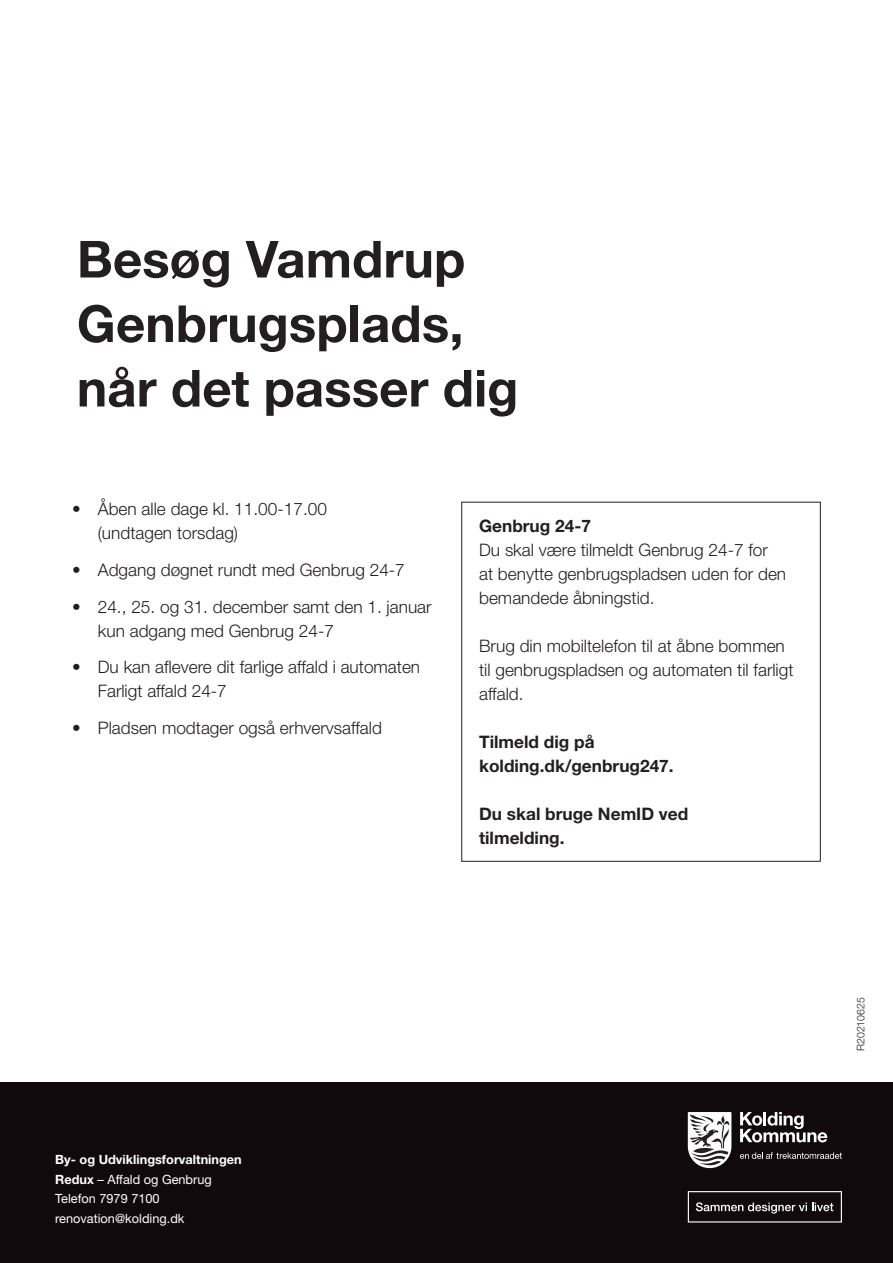
<style>
.page{position:relative;width:893px;height:1263px;background:#fff}
.page>*{position:absolute;margin:0;border:0;box-sizing:border-box;transform-origin:0 0}
.Forsiderubrik{font:700 51.15px/64.5px "Helvetica Neue LT Std";color:#231f20}
.Brødtekst_med_bullet{font:300 17.25px/24px "Helvetica Neue LT Std";color:#231f20}
.Brødtekst{font:300 17.25px/24px "Helvetica Neue LT Std";color:#231f20}
.Brødtekst-2{font:700 17.25px/24px "Helvetica Neue LT Std";color:#231f20}
.t1{font:12.75px/19.5px "Helvetica Neue LT Std";color:#fff}
.t2{font:300 10.5px "Helvetica Neue LT";color:#231f20}
.s1{font-weight:700}
</style>
<div class="page">
<div style="left:0;top:1082px;width:893px;height:181px;background:#110a0c"></div>
<svg style="left:688px;top:1191px;width:154px;height:31px"></svg>
<svg style="left:740px;top:1112px;width:87px;height:30px"></svg>
<svg style="left:688px;top:1112px;width:43px;height:56px;background:#b2b1b1"></svg>
<svg style="left:740px;top:1152px;width:102px;height:7px"></svg>
<div style="left:461px;top:502px;width:360px;height:360px;border:1px solid #231f20"></div>
<h1 class="Forsiderubrik" style="left:77px;top:226px;width:390px">Besøg Vamdrup</h1>
<h1 class="Forsiderubrik" style="left:77px;top:290px;width:443px">Genbrugsplads, når det passer dig</h1>
<p class="Brødtekst_med_bullet" style="left:98px;top:497px;width:231px;text-indent:-26px">• Åben alle dage kl. 11.00-17.00 (undtagen torsdag)</p>
<p class="Brødtekst_med_bullet" style="left:72px;top:557px;width:334px">• Adgang døgnet rundt med Genbrug 24-7</p>
<p class="Brødtekst_med_bullet" style="left:98px;top:594px;width:335px;text-indent:-26px">• 24., 25. og 31. december samt den 1. januar kun adgang med Genbrug 24-7</p>
<p class="Brødtekst_med_bullet" style="left:98px;top:655px;width:324px;text-indent:-26px">• Du kan aflevere dit farlige affald i automaten<br>Farligt affald 24-7</p>
<p class="Brødtekst_med_bullet" style="left:72px;top:716px;width:311px">• Pladsen modtager også erhvervsaffald</p>
<p class="Brødtekst-2" style="left:479px;top:513px;width:113px">Genbrug 24-7</p>
<p class="Brødtekst" style="left:479px;top:537px;width:309px">Du skal være tilmeldt Genbrug 24-7 for at benytte genbrugspladsen uden for den bemandede åbningstid.</p>
<p class="Brødtekst" style="left:479px;top:633px;width:316px">Brug din mobiltelefon til at åbne bommen til genbrugspladsen og automaten til farligt affald.</p>
<p class="Brødtekst-2" style="left:479px;top:729px;width:196px">Tilmeld dig på kolding.dk/genbrug247.</p>
<p class="Brødtekst-2" style="left:479px;top:801px;width:211px">Du skal bruge NemID ved tilmelding.</p>
<p class="t1" style="left:55px;top:1149px;width:188px"><span class="s1">By- og Udviklingsforvaltningen<br>Redux</span> – Affald og Genbrug<br>Telefon 7979 7100 renovation@kolding.dk</p>
<p class="t2" style="left:854px;top:1051px;width:55px;rotate:-90deg">R20210625</p>
</div>
